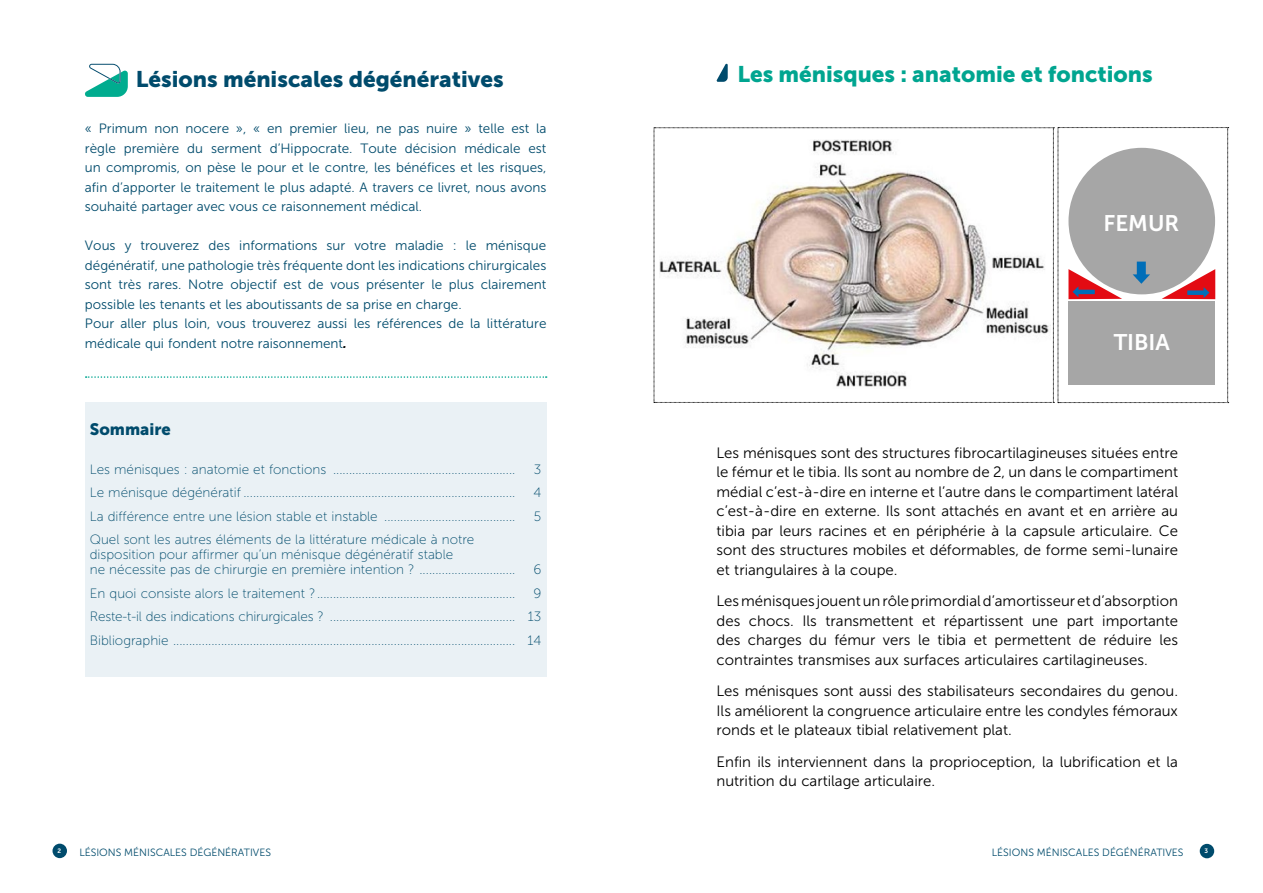
<style>
.page{position:relative;width:1263px;height:893px;background:#fff}
.page>*{position:absolute;margin:0;border:0;box-sizing:border-box;transform-origin:0 0}
.t1{font:22.5px "Museo Sans 900";color:#00a590}
.t2{font:22.5px "Museo Sans 900";color:#004b6c}
.t3{font:22.5px "Museo Sans 700";color:#fff}
.t4{font:16.5px "Museo Sans 900";color:#004b6c}
.t5{font:15px/19.5px "Museo Sans 300";color:#000;text-align:justify}
.t6{font:13.5px/15px "Museo Sans 100";color:#004b6c}
.t7{font:13.5px/19.5px "Museo Sans 300";color:#004b6c;text-align:justify}
.t8{font:10.5px "Museo Sans 300";color:#004b6c}
.t9{font:6.45px "Museo Sans 700";color:#fff}
.s1{font-family:"Museo Sans 700";font-style:italic;font-size:15px;color:#000}
</style>
<div class="page">
<div style="left:53px;top:844px;width:14px;height:14px;background:#004b6c;border-radius:50%"></div>
<div style="left:1200px;top:844px;width:14px;height:14px;background:#004b6c;border-radius:50%"></div>
<svg style="left:654px;top:127px;width:575px;height:276px"></svg>
<hr style="left:1077px;top:290px;width:18px;height:4px;background:#006eb8">
<svg style="left:716px;top:63px;width:12px;height:19px"></svg>
<svg style="left:85px;top:64px;width:43px;height:33px"></svg>
<div style="left:85px;top:402px;width:461px;height:275px;background:#eaf1f5"></div>
<svg style="left:86px;top:376px;width:461px;height:2px"></svg>
<h1 class="t2" style="left:136px;top:66px;width:369px">Lésions méniscales dégénératives</h1>
<h1 class="t1" style="left:737px;top:61px;width:417px">Les ménisques : anatomie et fonctions</h1>
<p class="t7" style="left:85px;top:119px;width:463px">« Primum non nocere », « en premier lieu, ne pas nuire » telle est la règle première du serment d’Hippocrate. Toute décision médicale est un compromis, on pèse le pour et le contre, les bénéfices et les risques, afin d’apporter le traitement le plus adapté. A travers ce livret, nous avons souhaité partager avec vous ce raisonnement médical.</p>
<p class="t7" style="left:85px;top:236px;width:463px;text-align:left">Vous y trouverez des informations sur votre maladie : le ménisque dégénératif, une pathologie très fréquente dont les indications chirurgicales sont très rares. Notre objectif est de vous présenter le plus clairement possible les tenants et les aboutissants de sa prise en charge.<br>Pour aller plus loin, vous trouverez aussi les références de la littérature médicale qui fondent notre raisonnement<span class="s1">.</span></p>
<p class="t4" style="left:90px;top:420px;width:82px">Sommaire</p>
<p class="t6" style="left:90px;top:462px;width:427px">Les ménisques : anatomie et fonctions .........................................................</p>
<p class="t6" style="left:534px;top:462px;width:9px">3</p>
<p class="t6" style="left:90px;top:485px;width:427px">Le ménisque dégénératif .....................................................................................</p>
<p class="t6" style="left:533px;top:485px;width:9px">4</p>
<p class="t6" style="left:90px;top:509px;width:427px">La différence entre une lésion stable et instable .........................................</p>
<p class="t6" style="left:534px;top:509px;width:9px">5</p>
<p class="t6" style="left:90px;top:532px;width:427px">Quel sont les autres éléments de la littérature médicale à notre disposition pour affirmer qu’un ménisque dégénératif stable<br>ne nécessite pas de chirurgie en première intention ? ..............................</p>
<p class="t6" style="left:533px;top:562px;width:9px">6</p>
<p class="t6" style="left:90px;top:582px;width:453px;line-height:23.5px;text-align:justify;text-indent:444px">9<br>Reste-t-il des indications chirurgicales ? .......................................................... 13<br>Bibliographie ........................................................................................................... 14</p>
<p class="t6" style="left:90px;top:586px;width:427px">En quoi consiste alors le traitement ? ..............................................................</p>
<h1 class="t3" style="left:1103px;top:210px;width:77px">FEMUR</h1>
<h1 class="t3" style="left:1114px;top:330px;width:58px">TIBIA</h1>
<p class="t5" style="left:716px;top:443px;width:463px">Les ménisques sont des structures fibrocartilagineuses situées entre le fémur et le tibia. Ils sont au nombre de 2, un dans le compartiment médial c’est-à-dire en interne et l’autre dans le compartiment latéral c’est-à-dire en externe. Ils sont attachés en avant et en arrière au tibia par leurs racines et en périphérie à la capsule articulaire. Ce sont des structures mobiles et déformables, de forme semi-lunaire et triangulaires à la coupe.</p>
<p class="t5" style="left:716px;top:592px;width:463px">Les ménisques jouent un rôle primordial d’amortisseur et d’absorption des chocs. Ils transmettent et répartissent une part importante des charges du fémur vers le tibia et permettent de réduire les contraintes transmises aux surfaces articulaires cartilagineuses.</p>
<p class="t5" style="left:716px;top:682px;width:463px">Les ménisques sont aussi des stabilisateurs secondaires du genou.<br>Ils améliorent la congruence articulaire entre les condyles fémoraux ronds et le plateaux tibial relativement plat.</p>
<p class="t5" style="left:716px;top:752px;width:463px">Enfin ils interviennent dans la proprioception, la lubrification et la nutrition du cartilage articulaire.</p>
<p class="t9" style="left:57px;top:847px;width:5px">2</p>
<p class="t8" style="left:79px;top:847px;width:193px">LÉSIONS MÉNISCALES DÉGÉNÉRATIVES</p>
<p class="t8" style="left:992px;top:847px;width:193px">LÉSIONS MÉNISCALES DÉGÉNÉRATIVES</p>
<p class="t9" style="left:1205px;top:848px;width:5px">3</p>
</div>
